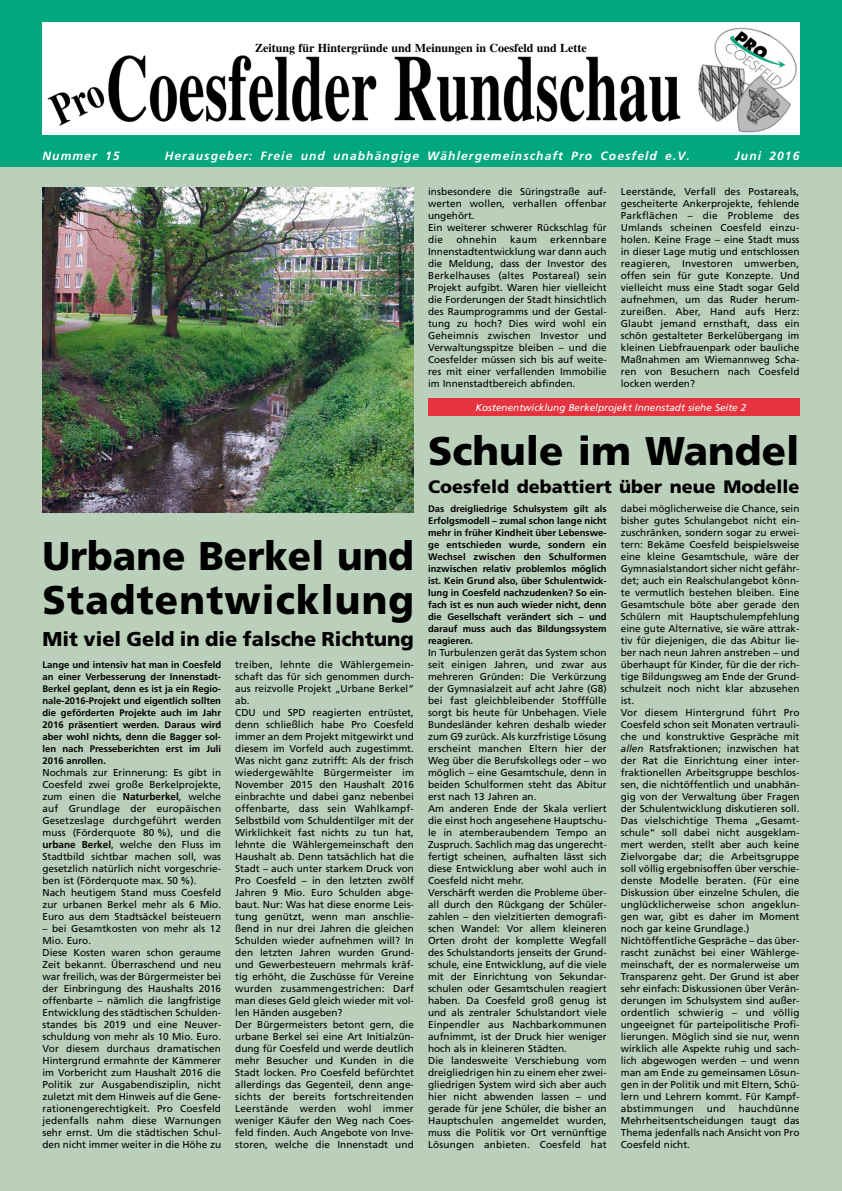
<style>
.page{position:relative;width:842px;height:1191px;background:#fff}
.page>*{position:absolute;margin:0;border:0;box-sizing:border-box;transform-origin:0 0}
.t1{font:900 40px/44px "Frutiger";letter-spacing:.03em;color:#000;scale:.96 1}
.t2{font:900 40px "Frutiger";color:#000}
.t3{font:900 20px "Frutiger";color:#000}
.t4{font:900 18px "Frutiger";color:#000}
.t5{font:italic 700 12px "Frutiger LT Std";letter-spacing:.095em;color:#fff}
.t6{font:700 12px "Times LT Std";color:#000}
.t7{font:10px/12px "Frutiger LT Std";color:#000}
.t8{font:italic 10px "Frutiger LT Std";color:#fff}
.t9{font:10px "Frutiger LT Std";letter-spacing:.03em;color:#000}
.t10{font:700 9.5px/12px "Frutiger";color:#000;text-align:justify}
.s1{font-weight:700}
.s2{font-style:italic}
</style>
<div class="page">
<div style="left:0;top:167px;width:842px;height:1024px;background:#bad0bb"></div>
<div style="left:0;top:0;width:842px;height:147px;background:#00a77f"></div>
<img style="left:43px;top:23px;width:756px;height:112px">
<div style="left:0;top:145px;width:842px;height:22px;background:#00a77f"></div>
<img style="left:43px;top:188px;width:371px;height:325px">
<div style="left:428px;top:398px;width:371px;height:17px;background:#e53440"></div>
<p class="t6" style="left:255px;top:40px;width:333px">Zeitung für Hintergründe und Meinungen in Coesfeld und Lette</p>
<p class="t5" style="left:43px;top:148px;width:78px">Nummer 15</p>
<p class="t5" style="left:165px;top:148px;width:527px">Herausgeber: Freie und unabhängige Wählergemeinschaft Pro Coesfeld e.V.</p>
<p class="t5" style="left:735px;top:148px;width:66px">Juni 2016</p>
<h1 class="t1" style="left:43px;top:533px;width:389px">Urbane Berkel und<br>Stadtentwicklung</h1>
<h2 class="t3" style="left:43px;top:627px;width:373px">Mit viel Geld in die falsche Richtung</h2>
<p class="t10" style="left:43px;top:658px;width:180px">Lange und intensiv hat man in Coesfeld an einer Verbesserung der Innenstadt-Berkel geplant, denn es ist ja ein Regio&shy;nale-2016-Projekt und eigentlich sollten die geförderten Projekte auch im Jahr 2016 präsentiert werden. Daraus wird aber wohl nichts, denn die Bagger sol&shy;len nach Presseberichten erst im Juli 2016 anrollen.</p>
<p class="t7" style="left:43px;top:766px;width:180px">Nochmals zur Erinnerung: Es gibt in Coesfeld zwei große Berkelprojekte, zum einen die <span class="s1">Naturberkel</span>, welche auf Grundlage der europäischen Gesetzeslage durchgeführt werden muss (Förderquote 80 %), und die <span class="s1">urbane Berkel</span>, welche den Fluss im Stadtbild sichtbar machen soll, was gesetzlich natürlich nicht vorgeschrie&shy;ben ist (Förderquote max. 50 %).<br>Nach heutigem Stand muss Coesfeld zur urbanen Berkel mehr als 6 Mio.<br>Euro aus dem Stadtsäckel beisteuern</p>
<p class="t7" style="left:43px;top:922px;width:180px">– bei Gesamtkosten von mehr als 12<br>Mio. Euro.<br>Diese Kosten waren schon geraume Zeit bekannt. Überraschend und neu war freilich, was der Bürgermeister bei der Einbringung des Haushalts 2016 offenbarte – nämlich die langfristige Entwicklung des städtischen Schulden&shy;standes bis 2019 und eine Neuver&shy;schuldung von mehr als 10 Mio. Euro.<br>Vor diesem durchaus dramatischen Hintergrund ermahnte der Kämmerer im Vorbericht zum Haushalt 2016 die Politik zur Ausgabendisziplin, nicht zuletzt mit dem Hinweis auf die Gene&shy;rationengerechtigkeit. Pro Coesfeld jedenfalls nahm diese Warnungen sehr ernst. Um die städtischen Schul&shy;den nicht immer weiter in die Höhe zu</p>
<p class="t7" style="left:235px;top:659px;width:180px">treiben, lehnte die Wählergemein&shy;schaft das für sich genommen durch&shy;aus reizvolle Projekt „Urbane Berkel“ ab.<br>CDU und SPD reagierten entrüstet, denn schließlich habe Pro Coesfeld immer an dem Projekt mitgewirkt und diesem im Vorfeld auch zugestimmt.<br>Was nicht ganz zutrifft: Als der frisch wiedergewählte Bürgermeister im November 2015 den Haushalt 2016 einbrachte und dabei ganz nebenbei offenbarte, dass sein Wahlkampf-Selbstbild vom Schuldentilger mit der Wirklichkeit fast nichts zu tun hat, lehnte die Wählergemeinschaft den Haushalt ab. Denn tatsächlich hat die Stadt – auch unter starkem Druck von Pro Coesfeld – in den letzten zwölf Jahren 9 Mio. Euro Schulden abge&shy;baut. Nur: Was hat diese enorme Leis&shy;tung genützt, wenn man anschlie&shy;ßend in nur drei Jahren die gleichen Schulden wieder aufnehmen will? In den letzten Jahren wurden Grund&shy;und Gewerbesteuern mehrmals kräf&shy;tig erhöht, die Zuschüsse für Vereine wurden zusammengestrichen: Darf man dieses Geld gleich wieder mit vol&shy;len Händen ausgeben?<br>Der Bürgermeisters betont gern, die urbane Berkel sei eine Art Initialzün&shy;dung für Coesfeld und werde deutlich mehr Besucher und Kunden in die Stadt locken. Pro Coesfeld befürchtet allerdings das Gegenteil, denn ange&shy;sichts der bereits fortschreitenden Leerstände werden wohl immer weniger Käufer den Weg nach Coes&shy;feld finden. Auch Angebote von Inve&shy;storen, welche die Innenstadt und</p>
<p class="t7" style="left:428px;top:185px;width:180px">insbesondere die Süringstraße auf&shy;werten wollen, verhallen offenbar ungehört.<br>Ein weiterer schwerer Rückschlag für die</p>
<p class="t7" style="left:621px;top:185px;width:180px;text-align:justify">Leerstände, Verfall des Postareals, gescheiterte Ankerprojekte, fehlende Parkflächen – die Probleme des Umlands scheinen Coesfeld einzu&shy;holen. Keine Frage – eine Stadt muss in dieser Lage mutig und entschlossen reagieren, Investoren umwerben, offen sein für gute Konzepte. Und vielleicht muss eine Stadt sogar Geld aufnehmen, um das Ruder herum&shy;zureißen. Aber, Hand aufs Herz:<br>Glaubt jemand ernsthaft, dass ein schön gestalteter Berkelübergang im kleinen Liebfrauenpark oder bauliche Maßnahmen am Wiemannweg Scha&shy;ren von Besuchern nach Coesfeld locken werden?</p>
<p class="t8" style="left:475px;top:401px;width:272px">Kostenentwicklung Berkelprojekt Innenstadt siehe Seite 2</p>
<p class="t7" style="left:428px;top:233px;width:180px;text-align:justify;text-indent:122px">erkennbare Innenstadtentwicklung war dann auch die Meldung, dass der Investor des Berkelhauses (altes Postareal) sein Projekt aufgibt. Waren hier vielleicht die Forderungen der Stadt hinsichtlich des Raumprogramms und der Gestal&shy;tung zu hoch? Dies wird wohl ein Geheimnis zwischen Investor und Verwaltungsspitze bleiben – und die Coesfelder müssen sich bis auf weite&shy;res mit einer verfallenden Immobilie im Innenstadtbereich abfinden.</p>
<p class="t9" style="left:456px;top:233px;width:42px">ohnehin</p>
<p class="t7" style="left:510px;top:233px;width:28px">kaum</p>
<h1 class="t2" style="left:428px;top:427px;width:373px">Schule im Wandel</h1>
<h3 class="t4" style="left:428px;top:476px;width:373px">Coesfeld debattiert über neue Modelle</h3>
<p class="t10" style="left:428px;top:503px;width:180px">Das dreigliedrige Schulsystem gilt als Erfolgsmodell – zumal schon lange nicht mehr in früher Kindheit über Lebenswe&shy;ge entschieden wurde, sondern ein Wechsel zwischen den Schulformen inzwischen relativ problemlos möglich ist. Kein Grund also, über Schulentwick&shy;lung in Coesfeld nachzudenken? So ein&shy;fach ist es nun auch wieder nicht, denn die Gesellschaft verändert sich – und darauf muss auch das Bildungssystem reagieren.</p>
<p class="t7" style="left:428px;top:646px;width:180px">In Turbulenzen gerät das System schon seit einigen Jahren, und zwar aus mehreren Gründen: Die Verkürzung der Gymnasialzeit auf acht Jahre (G8) bei fast gleichbleibender Stofffülle sorgt bis heute für Unbehagen. Viele Bundesländer kehren deshalb wieder zum G9 zurück. Als kurzfristige Lösung erscheint manchen Eltern hier der Weg über die Berufskollegs oder – wo möglich – eine Gesamtschule, denn in beiden Schulformen steht das Abitur erst nach 13 Jahren an.<br>Am anderen Ende der Skala verliert die einst hoch angesehene Hauptschu&shy;le in atemberaubendem Tempo an Zuspruch. Sachlich mag das ungerecht&shy;fertigt scheinen, aufhalten lässt sich diese Entwicklung aber wohl auch in Coesfeld nicht mehr.<br>Verschärft werden die Probleme über&shy;all durch den Rückgang der Schüler&shy;zahlen – den vielzitierten demografi&shy;schen Wandel: Vor allem kleineren Orten droht der komplette Wegfall des Schulstandorts jenseits der Grund&shy;schule, eine Entwicklung, auf die viele mit der Einrichtung von Sekundar&shy;schulen oder Gesamtschulen reagiert haben. Da Coesfeld groß genug ist und als zentraler Schulstandort viele Einpendler aus Nachbarkommunen aufnimmt, ist der Druck hier weniger hoch als in kleineren Städten.<br>Die landesweite Verschiebung vom dreigliedrigen hin zu einem eher zwei&shy;gliedrigen System wird sich aber auch hier nicht abwenden lassen – und gerade für jene Schüler, die bisher an Hauptschulen angemeldet wurden, muss die Politik vor Ort vernünftige Lösungen anbieten. Coesfeld hat</p>
<p class="t7" style="left:621px;top:503px;width:180px">dabei möglicherweise die Chance, sein bisher gutes Schulangebot nicht ein&shy;zuschränken, sondern sogar zu erwei&shy;tern: Bekäme Coesfeld beispielsweise eine kleine Gesamtschule, wäre der Gymnasialstandort sicher nicht gefähr&shy;det; auch ein Realschulangebot könn&shy;te vermutlich bestehen bleiben. Eine Gesamtschule böte aber gerade den Schülern mit Hauptschulempfehlung eine gute Alternative, sie wäre attrak&shy;tiv für diejenigen, die das Abitur lie&shy;ber nach neun Jahren anstreben – und überhaupt für Kinder, für die der rich&shy;tige Bildungsweg am Ende der Grund&shy;schulzeit noch nicht klar abzusehen ist.<br>Vor diesem Hintergrund führt Pro Coesfeld schon seit Monaten vertrauli&shy;che und konstruktive Gespräche mit <span class="s2">allen</span> Ratsfraktionen; inzwischen hat der Rat die Einrichtung einer inter&shy;fraktionellen Arbeitsgruppe beschlos&shy;sen, die nichtöffentlich und unabhän&shy;gig von der Verwaltung über Fragen der Schulentwicklung diskutieren soll.<br>Das vielschichtige Thema „Gesamt&shy;schule“ soll dabei nicht ausgeklam&shy;mert werden, stellt aber auch keine Zielvorgabe dar; die Arbeitsgruppe soll völlig ergebnisoffen über verschie&shy;denste Modelle beraten. (Für eine Diskussion über einzelne Schulen, die unglücklicherweise schon angeklun&shy;gen war, gibt es daher im Moment noch gar keine Grundlage.)<br>Nichtöffentliche Gespräche – das über&shy;rascht zunächst bei einer Wählerge&shy;meinschaft, der es normalerweise um Transparenz geht. Der Grund ist aber sehr einfach: Diskussionen über Verän&shy;derungen im Schulsystem sind außer&shy;ordentlich schwierig – und völlig ungeeignet für parteipolitische Profi&shy;lierungen. Möglich sind sie nur, wenn wirklich alle Aspekte ruhig und sach&shy;lich abgewogen werden – und wenn man am Ende zu gemeinsamen Lösun&shy;gen in der Politik und mit Eltern, Schü&shy;lern und Lehrern kommt. Für Kampf&shy;abstimmungen</p>
<p class="t7" style="left:621px;top:1103px;width:180px;text-align:justify;text-indent:118px">hauchdünne Mehrheitsentscheidungen taugt das Thema jedenfalls nach Ansicht von Pro Coesfeld nicht.</p>
<p class="t7" style="left:707px;top:1103px;width:20px">und</p>
</div>
